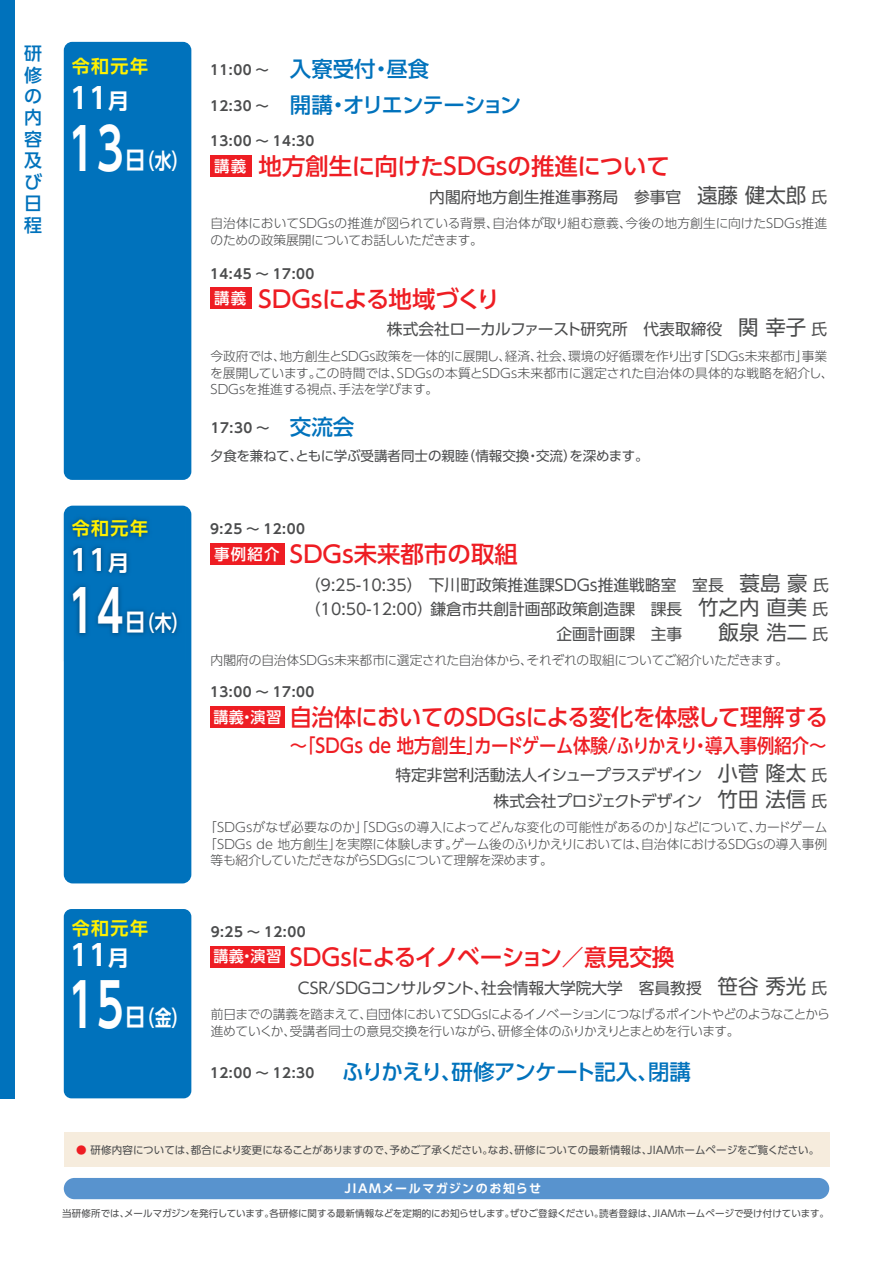
<style>
.page{position:relative;width:893px;height:1263px;background:#fff}
.page>*{position:absolute;margin:0;border:0;box-sizing:border-box;transform-origin:0 0}
.t1{font:700 60px "UD Shin Go Pro De";color:#fff;scale:.68 1}
.t2{font:700 57.6px "UD Shin Go Pro De";color:#fff;scale:.71 1}
.t3{font:700 28.8px "UD Shin Go Pro De";color:#fff}
.t4{font:500 23.4px "UD Shin Go Pro";letter-spacing:-.01em;color:#ee1d23}
.t5{font:500 23.4px "UD Shin Go Pro";letter-spacing:-.01em;color:#ee1d23;scale:.95 1}
.t6{font:700 21.6px "UD Shin Go Pro De";color:#fff;scale:.78 1}
.t7{font:500 21.45px "UD Shin Go Pro";letter-spacing:-.035em;color:#0072bc}
.t8{font:500 21.45px "UD Shin Go Pro";letter-spacing:-.055em;color:#0072bc}
.t9{font:500 19.5px "UD Shin Go Pro";color:#ee1d23;scale:.89 1}
.t10{font:700 18px "UD Shin Go Pro De";letter-spacing:.08em;color:#fff101}
.t11{font:500 18px/21.5px "UD Shin Go Pro";color:#0072bc}
.t12{font:15.75px/23.5px "UD Shin Go Pro";color:#4b4c4d}
.t13{font:15.75px/25.7px "UD Shin Go Pro";letter-spacing:-.02em;color:#4b4c4d;text-align:right}
.t14{font:700 13.5px "UD Shin Go Pro De";letter-spacing:.04em;color:#4b4c4d}
.t15{font:13.5px "UD Shin Go Pro";letter-spacing:-.005em;color:#4b4c4d}
.t16{font:300 12.75px/16.5px "UD Shin Go Pro";letter-spacing:-.015em;color:#4b4c4d}
.t17{font:300 12.75px/16.5px "UD Shin Go Pro";letter-spacing:-.035em;color:#4b4c4d}
.t18{font:300 12.75px "UD Shin Go Pro";letter-spacing:.005em;color:#4b4c4d}
.t19{font:700 12px "UD Shin Go Pro De";letter-spacing:.12em;color:#fff}
.t20{font:10.5px "UD Shin Go Pro";letter-spacing:-.005em;color:#4b4c4d}
.t21{font:9.45px "UD Shin Go Pro";color:#4b4c4d}
.s1{font-size:21.6px}
.s2{font-size:24px}
.s3{font-family:"UD Shin Go Pro De";font-weight:700;font-size:13.5px;color:#4b4c4d}
.s4{font-size:15.45px;color:#fff}
.s5{font-size:20.4px}
.s6{font-family:"UD Shin Go Pro";font-weight:500;font-size:21.45px;color:#0072bc}
.s7{color:#ee1d23}
</style>
<div class="page">
<div style="left:64px;top:1178px;width:765px;height:21px;background:#5893ce;border-radius:11px"></div>
<div style="left:0;top:0;width:15px;height:1098px;background:#0072bc"></div>
<div style="left:64px;top:909px;width:127px;height:189px;background:#0072bc;border-radius:8px"></div>
<div style="left:64px;top:506px;width:127px;height:377px;background:#0072bc;border-radius:9px"></div>
<img style="left:63px;top:513px;width:116px;height:148px">
<div style="left:64px;top:42px;width:127px;height:438px;background:#0072bc;border-radius:8px"></div>
<div style="left:210px;top:543px;width:74px;height:22px;background:#ee1d23"></div>
<div style="left:210px;top:946px;width:74px;height:21px;background:#ee1d23"></div>
<div style="left:210px;top:155px;width:41px;height:22px;background:#ee1d23"></div>
<div style="left:210px;top:706px;width:74px;height:22px;background:#ee1d23"></div>
<div style="left:210px;top:287px;width:41px;height:22px;background:#ee1d23"></div>
<div style="left:64px;top:1132px;width:765px;height:34px;background:#f6ecdd"></div>
<h3 class="t11" style="left:24px;top:42px;width:20px">研修の内容及び日程</h3>
<h3 class="t10" style="left:72px;top:51px;width:78px">令和元年</h3>
<h3 class="t3" style="left:70px;top:74px;width:61px">11<span class="s1">月</span></h3>
<h2 class="t2" style="left:68px;top:102px;width:80px">13</h2>
<h3 class="t6" style="left:125px;top:143px;width:82px"><span class="s2">日</span>（水）</h3>
<h3 class="t10" style="left:72px;top:514px;width:78px">令和元年</h3>
<h3 class="t3" style="left:70px;top:537px;width:61px">11<span class="s1">月</span></h3>
<h2 class="t2" style="left:68px;top:564px;width:80px">14</h2>
<h3 class="t6" style="left:125px;top:605px;width:82px"><span class="s2">日</span>（木）</h3>
<h3 class="t10" style="left:72px;top:913px;width:78px">令和元年</h3>
<h3 class="t3" style="left:70px;top:932px;width:61px">11<span class="s1">月</span></h3>
<h1 class="t1" style="left:68px;top:956px;width:83px">15</h1>
<h3 class="t6" style="left:125px;top:1000px;width:82px"><span class="s2">日</span>（金）</h3>
<h3 class="t7" style="left:210px;top:52px;width:221px"><span class="s3">11:00 ～</span> 入寮受付・昼食</h3>
<h3 class="t8" style="left:210px;top:87px;width:313px"><span class="s3">12:30 ～</span> 開講・オリエンテーション</h3>
<p class="t14" style="left:210px;top:130px;width:106px">13:00 ～ 14:30</p>
<h3 class="t4" style="left:214px;top:147px;width:457px"><span class="s4">講義</span> 地方創生に向けたＳＤＧｓの推進について</h3>
<p class="t12" style="left:429px;top:185px;width:399px">内閣府地方創生推進事務局　参事官　<span class="s5">遠藤 健太郎</span> 氏</p>
<p class="t16" style="left:210px;top:215px;width:618px">自治体においてSDGsの推進が図られている背景、自治体が取り組む意義、今後の地方創生に向けたSDGs推進のための政策展開についてお話しいただきます。</p>
<p class="t14" style="left:210px;top:262px;width:106px">14:45 ～ 17:00</p>
<h3 class="t4" style="left:214px;top:280px;width:287px"><sup>講義</sup> SDGsによる地域づくり</h3>
<p class="t12" style="left:387px;top:317px;width:442px">株式会社ローカルファースト研究所　代表取締役　<span class="s5">関 幸子</span> 氏</p>
<p class="t16" style="left:210px;top:348px;width:625px">今政府では、地方創生とSDGｓ政策を一体的に展開し、経済、社会、環境の好循環を作り出す「SDGｓ未来都市」事業を展開しています。この時間では、SDGｓの本質とSDGｓ未来都市に選定された自治体の具体的な戦略を紹介し、<br>SDGｓを推進する視点、手法を学びます。</p>
<p class="t14" style="left:211px;top:417px;width:145px">17:30 ～ <span class="s6">交流会</span></p>
<p class="t15" style="left:210px;top:444px;width:440px">夕食を兼ねて、ともに学ぶ受講者同士の親睦（情報交換・交流）を深めます。</p>
<p class="t14" style="left:210px;top:518px;width:97px">9:25 ～ 12:00</p>
<h3 class="t4" style="left:214px;top:535px;width:305px"><span class="s4">事例紹介</span> SDGs未来都市の取組</h3>
<p class="t12" style="left:305px;top:573px;width:525px">（9:25-10:35）下川町政策推進課SDGｓ推進戦略室　室長　<span class="s5">蓑島 豪</span> 氏（10:50-12:00）鎌倉市共創計画部政策創造課　課長　<span class="s5">竹之内 直美</span> 氏</p>
<p class="t12" style="left:556px;top:622px;width:273px">企画計画課　主事　<span class="s5">　飯泉 浩二</span> 氏</p>
<p class="t16" style="left:211px;top:651px;width:579px">内閣府の自治体SDGs未来都市に選定された自治体から、それぞれの取組についてご紹介いただきます。</p>
<p class="t14" style="left:210px;top:681px;width:106px">13:00 ～ 17:00</p>
<h3 class="t5" style="left:213px;top:699px;width:649px"><sup>講義・演習</sup>自治体においてのSDGsによる変化を体感して理解する</h3>
<h3 class="t9" style="left:290px;top:730px;width:604px">～「SDGs de 地方創生」カードゲーム体験/ふりかえり・導入事例紹介～</h3>
<p class="t13" style="left:395px;top:762px;width:433px">特定非営利活動法人イシュープラスデザイン　<span class="s5">小菅 隆太</span> 氏株式会社プロジェクトデザイン　<span class="s5">竹田 法信</span> 氏</p>
<p class="t18" style="left:204px;top:817px;width:625px">「SDGsがなぜ必要なのか」「SDGsの導入によってどんな変化の可能性があるのか」などについて、カードゲーム</p>
<p class="t16" style="left:204px;top:835px;width:624px">「SDGｓ de 地方創生」を実際に体験します。ゲーム後のふりかえりにおいては、自治体におけるSDGsの導入事例</p>
<p class="t16" style="left:211px;top:852px;width:344px">等も紹介していただきながらSDGsについて理解を深めます。</p>
<p class="t14" style="left:211px;top:921px;width:97px">9:25 ～ 12:00</p>
<h3 class="t4" style="left:213px;top:938px;width:463px"><sup>講義・演習</sup> SDGsによるイノベーション／意見交換</h3>
<p class="t12" style="left:298px;top:976px;width:531px">CSR/SDGコンサルタント、社会情報大学院大学　客員教授　<span class="s5">笹谷 秀光</span> 氏</p>
<p class="t17" style="left:211px;top:1005px;width:620px">前日までの講義を踏まえて、自団体においてSDGｓによるイノベーションにつなげるポイントやどのようなことから進めていくか、受講者同士の意見交換を行いながら、研修全体のふりかえりとまとめを行います。</p>
<p class="t14" style="left:210px;top:1062px;width:106px">12:00 ～ 12:30</p>
<h3 class="t7" style="left:342px;top:1055px;width:350px">ふりかえり、研修アンケート記入、閉講</h3>
<p class="t20" style="left:76px;top:1141px;width:745px"><span class="s7">●</span> 研修内容については、都合により変更になることがありますので、予めご了承ください。なお、研修についての最新情報は、JIAMホームページをご覧ください。</p>
<p class="t19" style="left:345px;top:1179px;width:198px">JIAMメールマガジンのお知らせ</p>
<p class="t21" style="left:62px;top:1205px;width:768px">当研修所では、メールマガジンを発行しています。各研修に関する最新情報などを定期的にお知らせします。ぜひご登録ください。読者登録は、JIAMホームページで受け付けています。</p>
</div>
